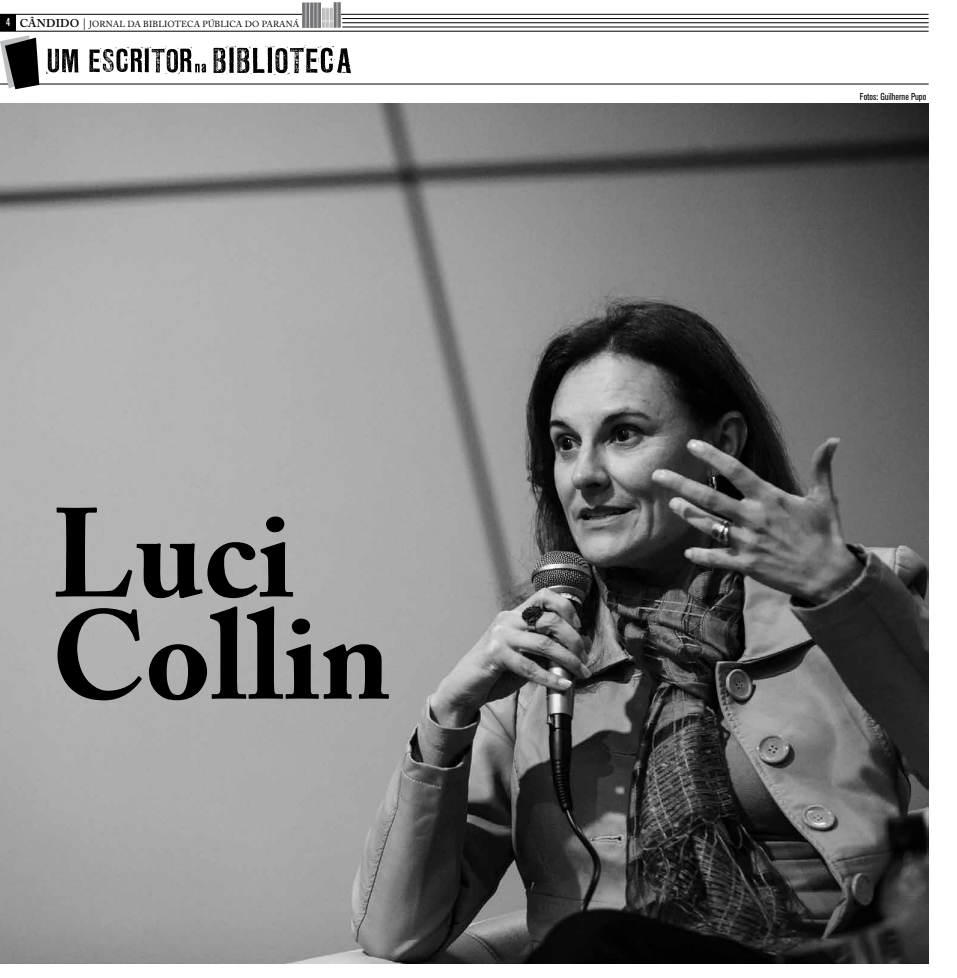
<style>
.page{position:relative;width:957px;height:978px;background:#fff}
.page>*{position:absolute;margin:0;border:0;box-sizing:border-box;transform-origin:0 0}
.t1{font:700 125px/102.1px "Adobe Caslon Pro";color:#000}
.t2{font:condensed 10px "Akzidenz Grotesk BQ";color:#000}
.t3{font:8.75px "Adobe Caslon Pro";letter-spacing:.015em;color:#000}
.s1{font-family:"Akzidenz Grotesk BQ";font-stretch:condensed;font-size:11.25px;color:#fff}
.s2{font-weight:600;font-size:11.25px}
.s3{font-size:11.25px}
</style>
<div class="page">
<hr style="left:0;top:14px;width:928px;height:1px;background:#000">
<hr style="left:342px;top:18px;width:586px;height:1px;background:#000">
<hr style="left:342px;top:23px;width:586px;height:1px;background:#000">
<hr style="left:342px;top:27px;width:586px;height:1px;background:#000">
<hr style="left:0;top:31px;width:928px;height:1px;background:#000">
<div style="left:0;top:14px;width:15px;height:17px;background:#000"></div>
<hr style="left:0;top:84px;width:928px;height:1px;background:#000">
<img style="left:303px;top:2px;width:38px;height:25px">
<img style="left:0;top:104px;width:928px;height:859px">
<svg style="left:46px;top:49px;width:32px;height:25px"></svg>
<svg style="left:213px;top:45px;width:138px;height:29px"></svg>
<svg style="left:89px;top:46px;width:117px;height:28px"></svg>
<svg style="left:0;top:35px;width:39px;height:54px"></svg>
<p class="t3" style="left:6px;top:18px;width:295px"><span class="s1">4</span> <span class="s2">Cândido</span> <span class="s3">|</span> JORNAL DA BIBLIOTECA PÚBLICA DO PARANÁ</p>
<h1 class="t1" style="left:51px;top:502px;width:341px">Luci<br>Collin</h1>
<p class="t2" style="left:860px;top:90px;width:68px">Fotos: Guilherne Pupo</p>
</div>
